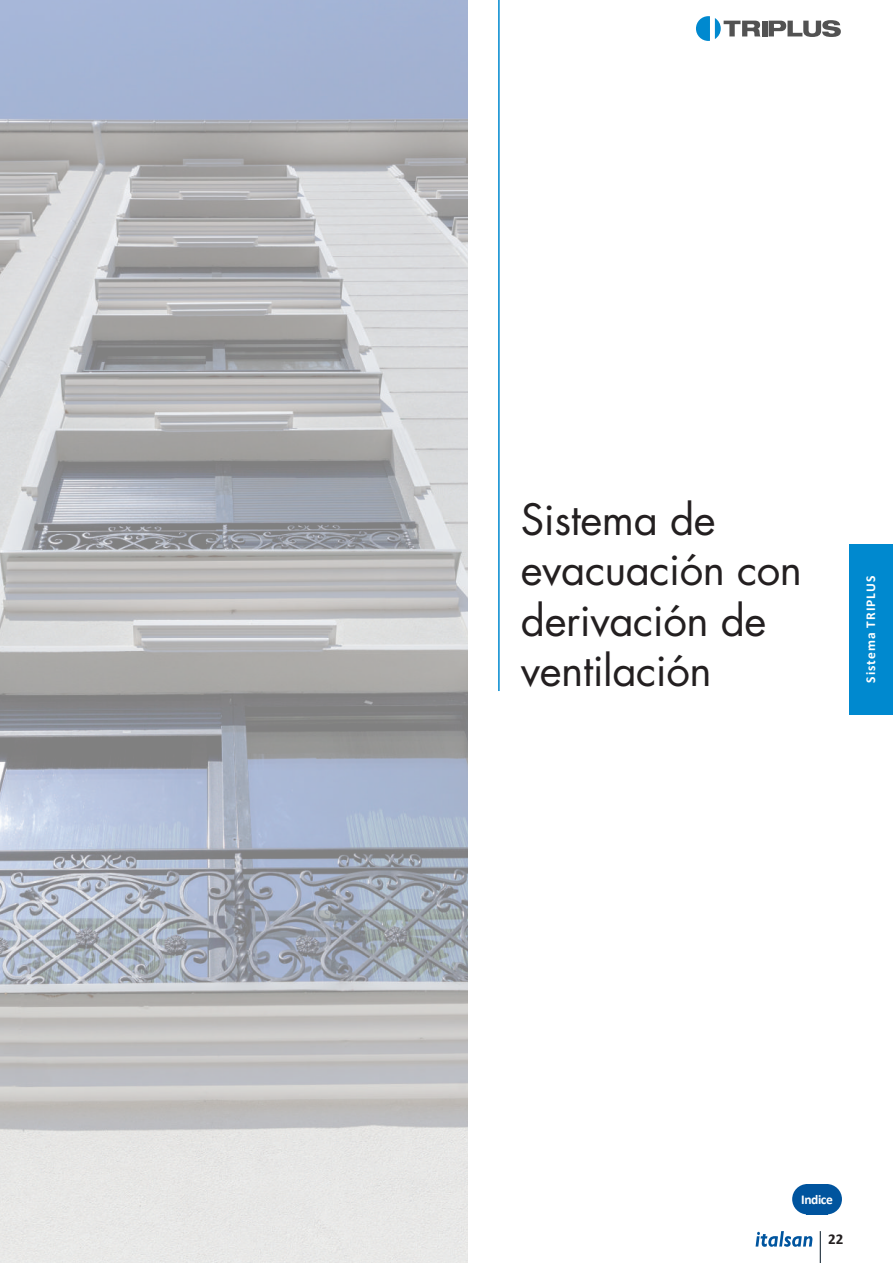
<style>
.page{position:relative;width:893px;height:1263px;background:#fff}
.page>*{position:absolute;margin:0;border:0;box-sizing:border-box;transform-origin:0 0}
.t1{font:42px/50.4px "Futura";letter-spacing:-.01em;color:#231f20}
.t2{font:700 15px "Calibri";color:#231f20}
.t3{font:700 13.5px "Calibri";letter-spacing:.075em;color:#fff}
</style>
<div class="page">
<div style="left:762px;top:21px;width:5px;height:15px;background:#525252"></div>
<svg style="left:769px;top:20px;width:72px;height:17px"></svg>
<svg style="left:696px;top:16px;width:64px;height:25px"></svg>
<hr style="left:820px;top:1231px;width:1px;height:32px;background:#001322">
<svg style="left:756px;top:1231px;width:56px;height:16px"></svg>
<hr style="left:498px;top:0;width:2px;height:691px;background:#0089cf">
<img style="left:0;top:0;width:468px;height:1263px">
<div style="left:849px;top:544px;width:43px;height:170px;background:#0089cf"></div>
<div style="left:812px;top:1184px;width:30px;height:30px;background:#00549e;border-radius:50%"></div>
<div style="left:792px;top:1184px;width:31px;height:30px;background:#00549e;border-radius:50%"></div>
<div style="left:806px;top:1184px;width:22px;height:30px;background:#00549e"></div>
<p class="t1" style="left:521px;top:494px;width:283px">Sistema de evacuación con derivación de ventilación</p>
<p class="t3" style="left:862px;top:683px;width:108px;rotate:-90deg">Sistema TRIPLUS</p>
<p class="t3" style="left:801px;top:1190px;width:33px">Indice</p>
<p class="t2" style="left:828px;top:1229px;width:17px">22</p>
</div>
